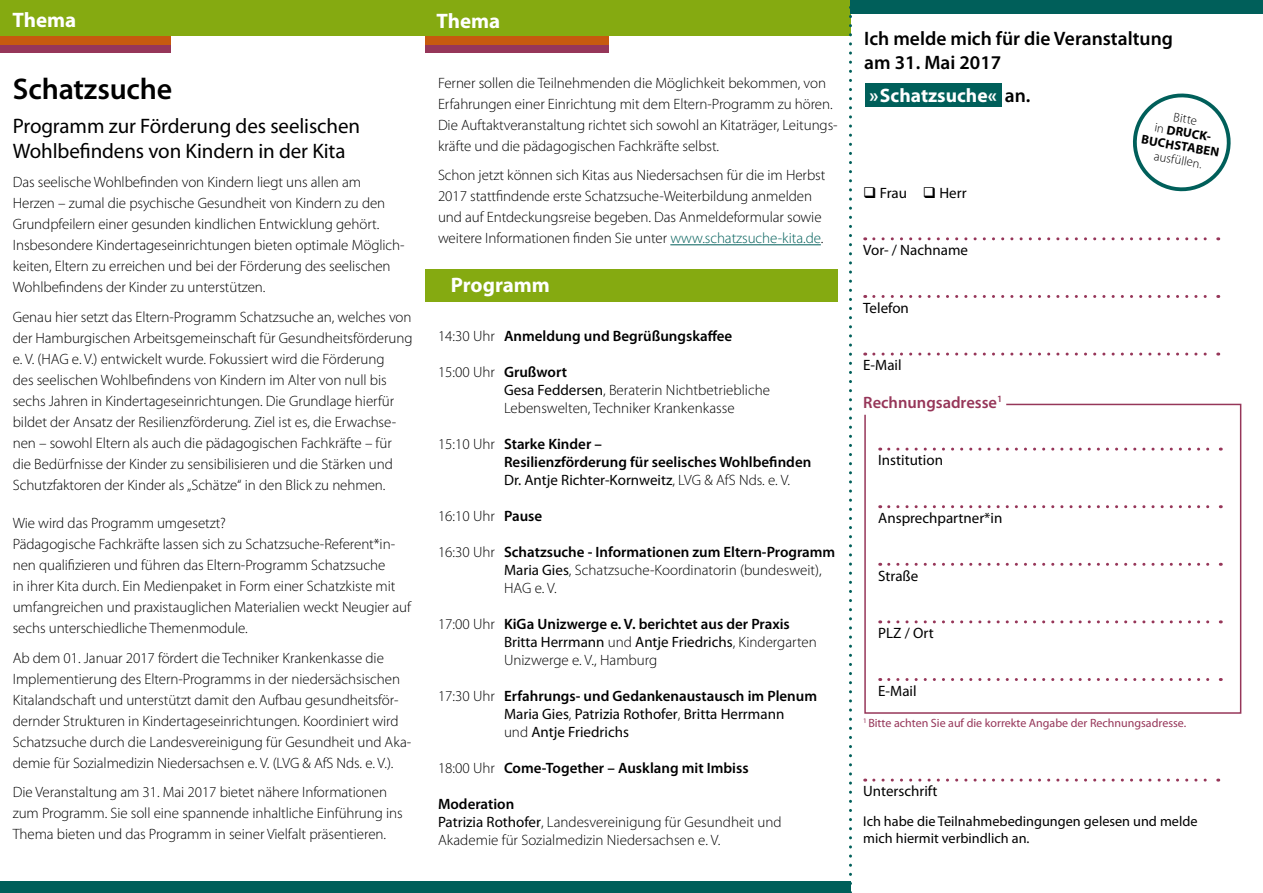
<style>
.page{position:relative;width:1263px;height:893px;background:#fff}
.page>*{position:absolute;margin:0;border:0;box-sizing:border-box;transform-origin:0 0}
.t1{font:600 30px "Myriad Pro";letter-spacing:-.005em;color:#000}
.t2{font:21px/25.2px "Myriad Pro";letter-spacing:-.005em;color:#000}
.t3{font:700 21px "Myriad Pro";color:#fff}
.t4{font:600 19.5px/23.4px "Myriad Pro";color:#000}
.t5{font:700 19.5px "Myriad Pro";color:#fff}
.t6{font:600 16.5px "Myriad Pro";color:#963659}
.t7{font:300 15px/21px "Myriad Pro";letter-spacing:-.005em;color:#000}
.t8{font:15px/18px "Myriad Pro";color:#000}
.t9{font:600 15px/18px "Myriad Pro";color:#000}
.t10{font:14.25px/17.1px "Myriad Pro";color:#000}
.t11{font:700 12.75px/14px "Myriad Pro";color:#000;text-align:center}
.t12{font:300 12.75px "Myriad Pro";color:#000}
.t13{font:12px "Myriad Pro";color:#963659}
.s1{color:#005f5a}
.s2{font-weight:300}
.s3{font-weight:600}
.s4{font-weight:400}
.s5{font-weight:600;color:#000}
</style>
<div class="page">
<div style="left:0;top:0;width:850px;height:36px;background:#85aa11"></div>
<div style="left:0;top:881px;width:850px;height:12px;background:#005f5a"></div>
<div style="left:0;top:44px;width:170px;height:9px;background:#963659"></div>
<div style="left:0;top:36px;width:170px;height:8px;background:#c75a0e"></div>
<div style="left:425px;top:44px;width:183px;height:9px;background:#963659"></div>
<div style="left:425px;top:36px;width:183px;height:8px;background:#c75a0e"></div>
<svg style="left:849px;top:6px;width:3px;height:887px"></svg>
<div style="left:850px;top:0;width:413px;height:13px;background:#005f5a"></div>
<div style="left:425px;top:269px;width:413px;height:33px;background:#85aa11"></div>
<div style="left:865px;top:83px;width:136px;height:24px;background:#005f5a"></div>
<svg style="left:1133px;top:93px;width:98px;height:99px"></svg>
<svg style="left:874px;top:779px;width:345px;height:3px"></svg>
<svg style="left:874px;top:237px;width:345px;height:3px"></svg>
<svg style="left:874px;top:295px;width:345px;height:3px"></svg>
<svg style="left:874px;top:353px;width:345px;height:3px"></svg>
<svg style="left:864px;top:403px;width:378px;height:311px"></svg>
<svg style="left:889px;top:448px;width:332px;height:3px"></svg>
<svg style="left:889px;top:505px;width:332px;height:3px"></svg>
<svg style="left:889px;top:563px;width:332px;height:3px"></svg>
<svg style="left:889px;top:620px;width:332px;height:3px"></svg>
<svg style="left:889px;top:678px;width:332px;height:3px"></svg>
<hr style="left:670px;top:244px;width:151px;height:1px;background:#005f5a">
<h2 class="t3" style="left:12px;top:7px;width:65px">Thema</h2>
<h1 class="t1" style="left:13px;top:70px;width:161px">Schatzsuche</h1>
<h2 class="t2" style="left:13px;top:113px;width:349px">Programm zur Förderung des seelischen<br>Wohlbefindens von Kindern in der Kita</h2>
<p class="t7" style="left:13px;top:172px;width:393px">Das seelische Wohlbefinden von Kindern liegt uns allen am Herzen – zumal die psychische Gesundheit von Kindern zu den Grundpfeilern einer gesunden kindlichen Entwicklung gehört.<br>Insbesondere Kindertageseinrichtungen bieten optimale Möglich&shy;keiten, Eltern zu erreichen und bei der Förderung des seelischen Wohlbefindens der Kinder zu unterstützen.</p>
<p class="t7" style="left:13px;top:306px;width:401px">Genau hier setzt das Eltern-Programm Schatzsuche an, welches von der Hamburgischen Arbeitsgemeinschaft für Gesundheitsförderung e. V. (HAG e. V.) entwickelt wurde. Fokussiert wird die Förderung<br>des seelischen Wohlbefindens von Kindern im Alter von null bis sechs Jahren in Kindertageseinrichtungen. Die Grundlage hierfür bildet der Ansatz der Resilienzförderung. Ziel ist es, die Erwachse&shy;nen – sowohl Eltern als auch die pädagogischen Fachkräfte – für die Bedürfnisse der Kinder zu sensibilisieren und die Stärken und Schutzfaktoren der Kinder als „Schätze“ in den Blick zu nehmen.</p>
<p class="t7" style="left:13px;top:512px;width:400px">Wie wird das Programm umgesetzt?<br>Pädagogische Fachkräfte lassen sich zu Schatzsuche-Referent*in&shy;nen qualifizieren und führen das Eltern-Programm Schatzsuche<br>in ihrer Kita durch. Ein Medienpaket in Form einer Schatzkiste mit umfangreichen und praxistauglichen Materialien weckt Neugier auf sechs unterschiedliche Themenmodule.</p>
<p class="t7" style="left:13px;top:647px;width:400px">Ab dem 01. Januar 2017 fördert die Techniker Krankenkasse die Implementierung des Eltern-Programms in der niedersächsischen Kitalandschaft und unterstützt damit den Aufbau gesundheitsför&shy;dernder Strukturen in Kindertageseinrichtungen. Koordiniert wird Schatzsuche durch die Landesvereinigung für Gesundheit und Aka&shy;demie für Sozialmedizin Niedersachsen e. V. (LVG &amp; AfS Nds. e. V.).</p>
<p class="t7" style="left:13px;top:781px;width:391px">Die Veranstaltung am 31. Mai 2017 bietet nähere Informationen zum Programm. Sie soll eine spannende inhaltliche Einführung ins<br>Thema bieten und das Programm in seiner Vielfalt präsentieren.</p>
<h2 class="t3" style="left:437px;top:7px;width:65px">Thema</h2>
<p class="t7" style="left:438px;top:72px;width:401px">Ferner sollen die Teilnehmenden die Möglichkeit bekommen, von Erfahrungen einer Einrichtung mit dem Eltern-Programm zu hören.<br>Die Auftaktveranstaltung richtet sich sowohl an Kitaträger, Leitungs&shy;kräfte und die pädagogischen Fachkräfte selbst.</p>
<p class="t7" style="left:438px;top:165px;width:389px">Schon jetzt können sich Kitas aus Niedersachsen für die im Herbst 2017 stattfindende erste Schatzsuche-Weiterbildung anmelden und auf Entdeckungsreise begeben. Das Anmeldeformular sowie weitere Informationen finden Sie unter <span class="s1">www.schatzsuche-kita.de</span>.</p>
<h2 class="t3" style="left:451px;top:271px;width:101px">Programm</h2>
<p class="t9" style="left:438px;top:327px;width:296px"><span class="s2">14:30 Uhr</span> Anmeldung und Begrüßungskaffee</p>
<p class="t7" style="left:504px;top:363px;width:267px;line-height:18px;text-indent:-66px">15:00 Uhr <span class="s3">Grußwort<br></span><span class="s4">Gesa Feddersen</span>, Beraterin Nichtbetriebliche<br>Lebenswelten, Techniker Krankenkasse</p>
<p class="t9" style="left:504px;top:435px;width:309px;text-indent:-66px"><span class="s2">15:10 Uhr</span> Starke Kinder –<br>Resilienzförderung für seelisches Wohlbefinden<br><span class="s4">Dr. Antje Richter-Kornweitz</span><span class="s2">, LVG &amp; AfS Nds. e. V.</span></p>
<p class="t7" style="left:438px;top:505px;width:106px">16:10 Uhr <span class="s3">Pause</span></p>
<p class="t7" style="left:504px;top:543px;width:333px;line-height:18px;text-indent:-66px">16:30 Uhr <span class="s3">Schatzsuche - Informationen zum Eltern-Programm<br></span><span class="s4">Maria Gies</span>, Schatzsuche-Koordinatorin (bundesweit),<br>HAG e. V.</p>
<p class="t7" style="left:504px;top:615px;width:314px;line-height:18px;text-indent:-66px">17:00 Uhr <span class="s3">KiGa Unizwerge e. V. berichtet aus der Praxis<br></span><span class="s4">Britta Herrmann</span> und <span class="s4">Antje Friedrichs</span>, Kindergarten<br>Unizwerge e. V., Hamburg</p>
<p class="t8" style="left:504px;top:687px;width:315px;text-indent:-66px"><span class="s2">17:30 Uhr</span> <span class="s3">Erfahrungs- und Gedankenaustausch im Plenum<br></span>Maria Gies<span class="s2">,</span> Patrizia Rothofer<span class="s2">,</span> Britta Herrmann<br><span class="s2">und</span> Antje Friedrichs</p>
<p class="t9" style="left:438px;top:759px;width:312px"><span class="s2">18:00 Uhr</span> Come-Together – Ausklang mit Imbiss</p>
<p class="t7" style="left:438px;top:795px;width:345px;line-height:18px"><span class="s3">Moderation<br></span><span class="s4">Patrizia Rothofer</span>, Landesvereinigung für Gesundheit und<br>Akademie für Sozialmedizin Niedersachsen e. V.</p>
<h3 class="t4" style="left:864px;top:27px;width:310px">Ich melde mich für die Veranstaltung am 31. Mai 2017</h3>
<h3 class="t5" style="left:870px;top:82px;width:162px">»Schatzsuche« <span class="s5">an.</span></h3>
<p class="t8" style="left:863px;top:183px;width:105px">❑ Frau ❑ Herr</p>
<p class="t8" style="left:863px;top:241px;width:106px">Vor- / Nachname</p>
<p class="t8" style="left:863px;top:299px;width:47px">Telefon</p>
<p class="t8" style="left:863px;top:356px;width:40px">E-Mail</p>
<p class="t6" style="left:863px;top:392px;width:141px">Rechnungsadresse<sup>1</sup></p>
<p class="t8" style="left:878px;top:451px;width:66px">Institution</p>
<p class="t8" style="left:878px;top:509px;width:126px">Ansprechpartner*in</p>
<p class="t8" style="left:878px;top:566px;width:42px">Straße</p>
<p class="t8" style="left:878px;top:624px;width:57px">PLZ / Ort</p>
<p class="t11" style="left:1148px;top:104px;width:79px;rotate:10deg"><span class="s2">Bitte<br>in</span> Druck&shy;buchs taben</p>
<p class="t12" style="left:1155px;top:148px;width:50px;rotate:10deg">ausfüllen.</p>
<p class="t8" style="left:878px;top:682px;width:40px">E-Mail</p>
<p class="t13" style="left:863px;top:716px;width:324px"><sup>1</sup> Bitte achten Sie auf die korrekte Angabe der Rechnungsadresse.</p>
<p class="t8" style="left:863px;top:782px;width:76px">Unterschrift</p>
<p class="t10" style="left:863px;top:813px;width:336px">Ich habe die Teilnahmebedingungen gelesen und melde mich hiermit verbindlich an.</p>
</div>
